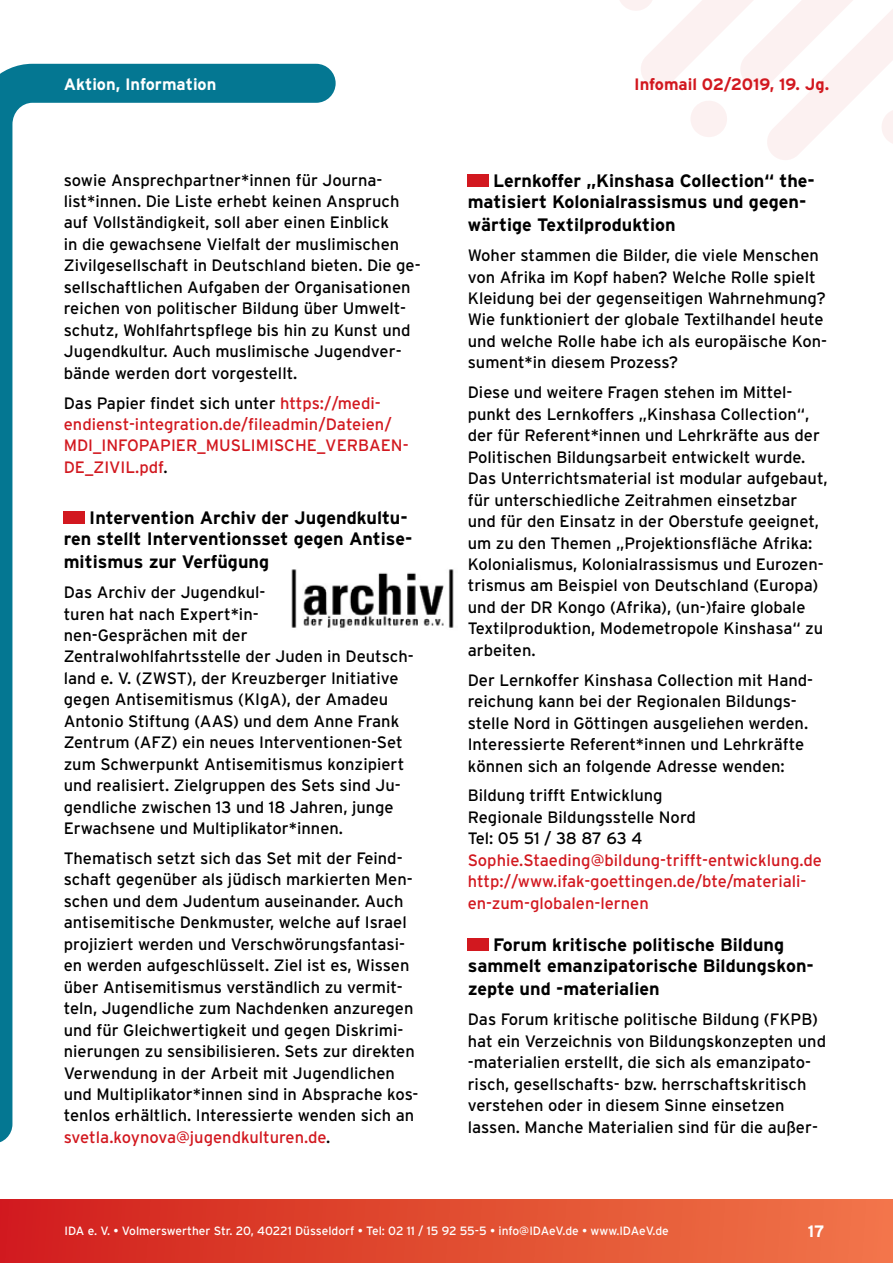
<style>
.page{position:relative;width:893px;height:1263px;background:#fff}
.page>*{position:absolute;margin:0;border:0;box-sizing:border-box;transform-origin:0 0}
.t1{font:700 18px/21px "Interstate";color:#000;text-align:right}
.t2{font:16.5px/21.5px "Interstate";color:#000}
.t3{font:16.5px/21.5px "Interstate";color:#d2181f}
.t4{font:700 16.5px "Interstate";color:#d2181f}
.t5{font:700 16.5px "Interstate";color:#fff}
.t6{font:12px "Interstate";color:#fff}
.s1{color:#000}
.s2{color:#d2181f}
</style>
<div class="page">
<div style="left:0;top:1199px;width:893px;height:64px;background:linear-gradient(to right,#d11f1c,#f17748)"></div>
<svg style="left:620px;top:0;width:273px;height:160px"></svg>
<svg style="left:0;top:64px;width:336px;height:1079px"></svg>
<div style="left:64px;top:511px;width:21px;height:13px;background:#d2181f"></div>
<div style="left:468px;top:174px;width:21px;height:13px;background:#d2181f"></div>
<div style="left:468px;top:938px;width:21px;height:13px;background:#d2181f"></div>
<img style="left:288px;top:563px;width:166px;height:68px">
<p class="t5" style="left:64px;top:74px;width:154px">Aktion, Information</p>
<p class="t2" style="left:64px;top:169px;width:358px">sowie Ansprechpartner*innen für Journa&shy;list*innen. Die Liste erhebt keinen Anspruch auf Vollständigkeit, soll aber einen Einblick<br>in die gewachsene Vielfalt der muslimischen Zivilgesellschaft in Deutschland bieten. Die ge&shy;sellschaftlichen Aufgaben der Organisationen reichen von politischer Bildung über Umwelt&shy;schutz, Wohlfahrtspflege bis hin zu Kunst und Jugendkultur. Auch muslimische Jugendver&shy;bände werden dort vorgestellt.</p>
<p class="t3" style="left:64px;top:392px;width:346px"><span class="s1">Das Papier findet sich unter</span> https://medi&shy;endienst-integration.de/fileadmin/Dateien/ MDI_INFOPAPIER_MUSLIMISCHE_VERBAEN-DE_ZIVIL.pdf<span class="s1">.</span></p>
<p class="t1" style="left:64px;top:507px;width:350px">Intervention Archiv der Jugendkultu&shy;ren stellt Interventionsset gegen Antise-</p>
<p class="t1" style="left:64px;top:551px;width:207px">mitismus zur Verfügung</p>
<p class="t2" style="left:64px;top:581px;width:351px">Das Archiv der Jugendkul-<br>turen hat nach Expert*in-<br>nen-Gesprächen mit der Zentralwohlfahrtsstelle der Juden in Deutsch&shy;land e. V. (ZWST), der Kreuzberger Initiative gegen Antisemitismus (KIgA), der Amadeu Antonio Stiftung (AAS) und dem Anne Frank Zentrum (AFZ) ein neues Interventionen-Set zum Schwerpunkt Antisemitismus konzipiert und realisiert. Zielgruppen des Sets sind Ju&shy;gendliche zwischen 13 und 18 Jahren, junge Erwachsene und Multiplikator*innen.</p>
<p class="t2" style="left:64px;top:847px;width:356px">Thematisch setzt sich das Set mit der Feind&shy;schaft gegenüber als jüdisch markierten Men&shy;schen und dem Judentum auseinander. Auch antisemitische Denkmuster, welche auf Israel projiziert werden und Verschwörungsfantasi&shy;en werden aufgeschlüsselt. Ziel ist es, Wissen über Antisemitismus verständlich zu vermit&shy;teln, Jugendliche zum Nachdenken anzuregen und für Gleichwertigkeit und gegen Diskrimi&shy;nierungen zu sensibilisieren. Sets zur direkten Verwendung in der Arbeit mit Jugendlichen und Multiplikator*innen sind in Absprache kos&shy;tenlos erhältlich. Interessierte wenden sich an <span class="s2">svetla.koynova@jugendkulturen.de</span>.</p>
<p class="t4" style="left:634px;top:74px;width:197px">Infomail 02/2019, 19. Jg.</p>
<p class="t1" style="left:468px;top:170px;width:349px;text-align:left;text-indent:26px">Lernkoffer „Kinshasa Collection“ the&shy;matisiert Kolonialrassismus und gegen-</p>
<p class="t1" style="left:468px;top:214px;width:209px">wärtige Textilproduktion</p>
<p class="t2" style="left:468px;top:244px;width:361px">Woher stammen die Bilder, die viele Menschen von Afrika im Kopf haben? Welche Rolle spielt Kleidung bei der gegenseitigen Wahrnehmung?<br>Wie funktioniert der globale Textilhandel heute und welche Rolle habe ich als europäische Kon&shy;sument*in diesem Prozess?</p>
<p class="t2" style="left:468px;top:382px;width:361px">Diese und weitere Fragen stehen im Mittel&shy;punkt des Lernkoffers „Kinshasa Collection“, der für Referent*innen und Lehrkräfte aus der Politischen Bildungsarbeit entwickelt wurde.<br>Das Unterrichtsmaterial ist modular aufgebaut, für unterschiedliche Zeitrahmen einsetzbar und für den Einsatz in der Oberstufe geeignet, um zu den Themen „Projektionsfläche Afrika:<br>Kolonialismus, Kolonialrassismus und Eurozen&shy;trismus am Beispiel von Deutschland (Europa) und der DR Kongo (Afrika), (un-)faire globale Textilproduktion, Modemetropole Kinshasa“ zu arbeiten.</p>
<p class="t2" style="left:468px;top:669px;width:347px">Der Lernkoffer Kinshasa Collection mit Hand&shy;reichung kann bei der Regionalen Bildungs&shy;stelle Nord in Göttingen ausgeliehen werden.<br>Interessierte Referent*innen und Lehrkräfte können sich an folgende Adresse wenden:</p>
<p class="t2" style="left:468px;top:785px;width:230px">Bildung trifft Entwicklung<br>Regionale Bildungsstelle Nord<br>Tel: 05 51 / 38 87 63 4</p>
<p class="t3" style="left:468px;top:849px;width:356px">Sophie.Staeding@bildung-trifft-entwicklung.de http://www.ifak-goettingen.de/bte/materiali&shy;en-zum-globalen-lernen</p>
<p class="t1" style="left:468px;top:934px;width:348px;text-align:center">Forum kritische politische Bildung sammelt emanzipatorische Bildungskon-</p>
<p class="t1" style="left:468px;top:978px;width:193px">zepte und -materialien</p>
<p class="t2" style="left:468px;top:1009px;width:360px">Das Forum kritische politische Bildung (FKPB) hat ein Verzeichnis von Bildungskonzepten und -materialien erstellt, die sich als emanzipato&shy;risch, gesellschafts- bzw. herrschaftskritisch verstehen oder in diesem Sinne einsetzen lassen. Manche Materialien sind für die außer-</p>
<p class="t6" style="left:65px;top:1224px;width:606px">IDA e. V. • Volmerswerther Str. 20, 40221 Düsseldorf • Tel: 02 11 / 15 92 55-5 • info@IDAeV.de • www.IDAeV.de</p>
<p class="t5" style="left:808px;top:1222px;width:18px">17</p>
</div>
